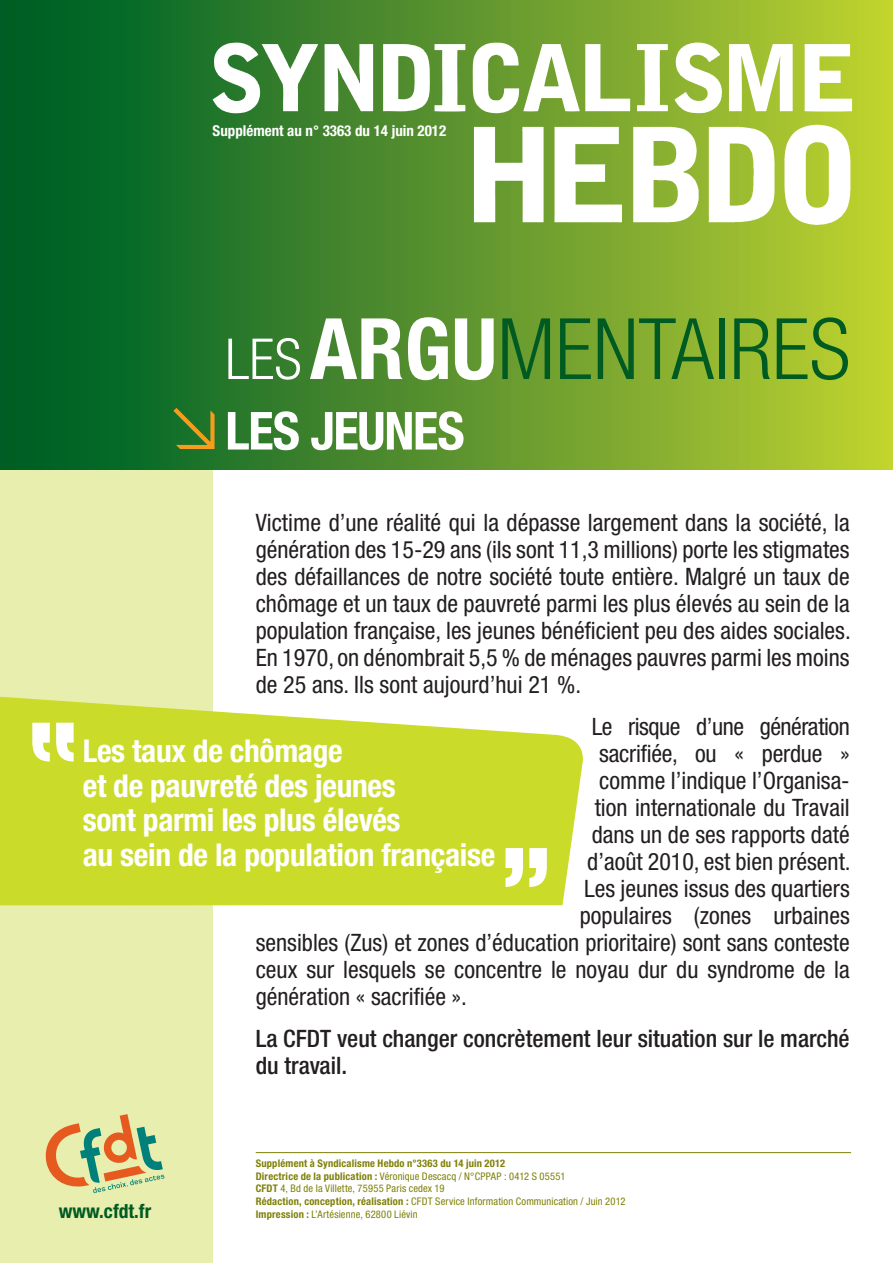
<style>
.page{position:relative;width:893px;height:1263px;background:#fff}
.page>*{position:absolute;margin:0;border:0;box-sizing:border-box;transform-origin:0 0}
.t1{font:900 condensed 104.1px "Helvetica Neue";color:#fff}
.t2{font:300 condensed 84.75px "Helvetica Neue";color:#005b22}
.t3{font:700 condensed 52.5px "Helvetica Neue";letter-spacing:-.025em;color:#fff}
.t4{font:700 condensed 31.5px/34.5px "Helvetica Neue";letter-spacing:-.01em;color:#fff}
.t5{font:condensed 24px/27px "Helvetica Neue";color:#231f20;text-align:justify}
.t6{font:500 condensed 24px/27px "Helvetica Neue";color:#231f20}
.t7{font:condensed 24px "Helvetica Neue";letter-spacing:-.02em;color:#231f20}
.t8{font:700 condensed 19.5px "Helvetica Neue";color:#005b22}
.t9{font:700 condensed 15px "Helvetica Neue";color:#fff}
.t10{font:condensed 10.5px/12.8px "Helvetica Neue";letter-spacing:.015em;color:#7e8007}
.s1{font-size:56.55px;color:#fff}
.s2{font-weight:700;color:#fff}
.s3{font-weight:700}
</style>
<div class="page">
<div style="left:0;top:0;width:213px;height:1263px;background:#e7eeae"></div>
<svg style="left:45px;top:1114px;width:120px;height:79px"></svg>
<div style="left:0;top:0;width:893px;height:470px;background:linear-gradient(to right,#005827,#c0d032)"></div>
<svg style="left:675px;top:43px;width:47px;height:70px"></svg>
<svg style="left:213px;top:43px;width:105px;height:70px"></svg>
<svg style="left:324px;top:44px;width:49px;height:67px"></svg>
<svg style="left:383px;top:44px;width:83px;height:68px"></svg>
<svg style="left:472px;top:43px;width:158px;height:70px"></svg>
<svg style="left:637px;top:44px;width:31px;height:67px"></svg>
<svg style="left:729px;top:44px;width:64px;height:67px"></svg>
<svg style="left:805px;top:44px;width:47px;height:68px"></svg>
<svg style="left:784px;top:125px;width:66px;height:100px"></svg>
<svg style="left:474px;top:127px;width:70px;height:95px"></svg>
<svg style="left:554px;top:127px;width:68px;height:95px"></svg>
<svg style="left:633px;top:127px;width:66px;height:95px"></svg>
<svg style="left:708px;top:127px;width:67px;height:95px"></svg>
<hr style="left:256px;top:1152px;width:595px;height:1px;background:#7e8007">
<svg style="left:0;top:696px;width:583px;height:209px;background:#cfde41"></svg>
<div style="left:173px;top:408px;width:42px;height:41px;background:#1a7329"></div>
<div style="left:32px;top:723px;width:42px;height:38px;background:#cadb2a"></div>
<p class="t9" style="left:213px;top:122px;width:235px">Supplément au n° 3363 du 14 juin 2012</p>
<h2 class="t2" style="left:225px;top:300px;width:627px"><span class="s1">LES</span><span class="s2">ARGU</span>MENTAIRES</h2>
<h3 class="t3" style="left:225px;top:399px;width:241px">les jeunes</h3>
<p class="t5" style="left:256px;top:509px;width:596px">Victime d’une réalité qui la dépasse largement dans la société, la génération des 15-29 ans (ils sont 11,3 millions) porte les stigmates des défaillances de notre société toute entière. Malgré un taux de chômage et un taux de pauvreté parmi les plus élevés au sein de la population française, les jeunes bénéficient peu des aides sociales.<br>En 1970, on dénombrait 5,5 % de ménages pauvres parmi les moins de 25 ans. Ils sont aujourd’hui 21 %.</p>
<p class="t7" style="left:592px;top:713px;width:260px">Le risque d’une génération</p>
<p class="t5" style="left:599px;top:740px;width:252px">sacrifiée, ou « perdue »</p>
<p class="t5" style="left:599px;top:767px;width:252px">comme l’indique l’Organisa-</p>
<p class="t5" style="left:595px;top:794px;width:257px">tion internationale du Travail</p>
<p class="t5" style="left:592px;top:821px;width:259px">dans un de ses rapports daté</p>
<p class="t5" style="left:587px;top:848px;width:265px">d’août 2010, est bien présent.</p>
<p class="t5" style="left:584px;top:875px;width:267px">Les jeunes issus des quartiers</p>
<p class="t5" style="left:580px;top:902px;width:272px">populaires (zones urbaines</p>
<p class="t5" style="left:256px;top:929px;width:595px">sensibles (Zus) et zones d’éducation prioritaire) sont sans conteste</p>
<p class="t5" style="left:256px;top:956px;width:596px">ceux sur lesquels se concentre le noyau dur du syndrome de la</p>
<p class="t5" style="left:256px;top:983px;width:213px">génération « sacrifiée ».</p>
<p class="t6" style="left:256px;top:1025px;width:595px">La CFDT veut changer concrètement leur situation sur le marché du travail.</p>
<h3 class="t4" style="left:83px;top:733px;width:414px">Les taux de chômage<br>et de pauvreté des jeunes<br>sont parmi les plus élevés<br>au sein de la population française</h3>
<h1 class="t1" style="left:551px;top:914px;width:52px;rotate:-180deg">“</h1>
<p class="t8" style="left:59px;top:1200px;width:94px">www.cfdt.fr</p>
<p class="t10" style="left:256px;top:1157px;width:371px"><span class="s3">Supplément à Syndicalisme Hebdo n°3363 du 14 juin 2012<br>Directrice de la publication :</span> Véronique Descacq / N°CPPAP : 0412 S 05551<br><span class="s3">CFDT</span> 4, Bd de la Villette, 75955 Paris cedex 19<br><span class="s3">Rédaction, conception, réalisation :</span> CFDT Service Information Communication / Juin 2012<br><span class="s3">Impression :</span> L’Artésienne, 62800 Liévin</p>
</div>
